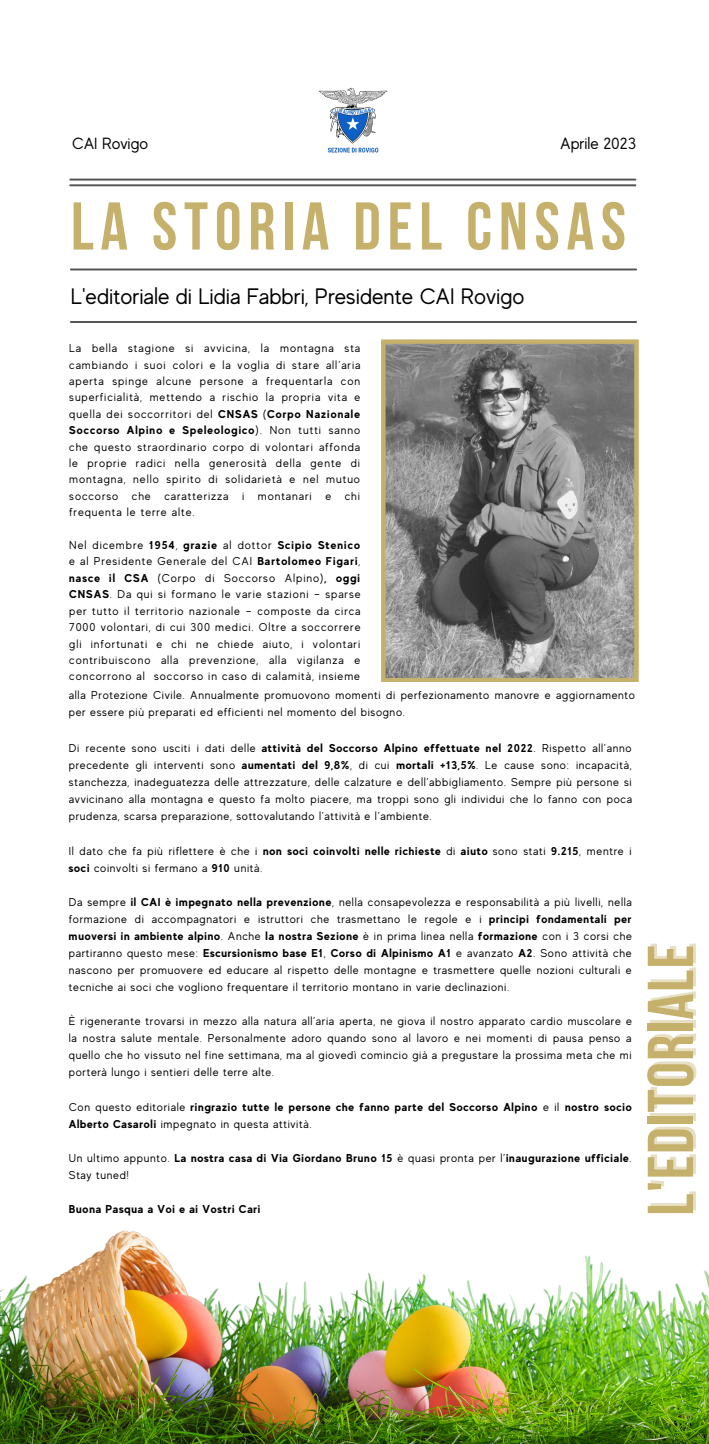
<style>
.page{position:relative;width:709px;height:1444px;background:#fff}
.page>*{position:absolute;margin:0;border:0;box-sizing:border-box;transform-origin:0 0}
.t1{font:700 67.38px "Bebas Neue";letter-spacing:.1em;color:#c5b16c}
.t2{font:700 64.75px "Bebas Neue";letter-spacing:.02em;color:#c5b16c}
.t3{font:22.31px "MADE Evolve Sans";color:#000}
.t4{font:16.19px "MADE Evolve Sans";color:#000}
.t5{font:11.38px/16.4px "MADE Evolve Sans";letter-spacing:.06em;color:#000;text-align:justify}
.t6{font:700 11.38px/17.1px "MADE Evolve Sans";letter-spacing:.06em;color:#000}
.s1{font-weight:700}
.s2{font-weight:400}
</style>
<div class="page">
<svg style="left:381px;top:339px;width:258px;height:343px;background:#83827e"></svg>
<hr style="left:70px;top:184px;width:565px;height:2px;background:#545454">
<hr style="left:70px;top:179px;width:565px;height:2px;background:#545454">
<hr style="left:71px;top:268px;width:565px;height:2px;background:#545454">
<hr style="left:71px;top:321px;width:565px;height:2px;background:#545454">
<img style="left:318px;top:87px;width:70px;height:66px">
<img style="left:0;top:1230px;width:709px;height:214px">
<h3 class="t4" style="left:72px;top:134px;width:77px">CAI Rovigo</h3>
<h3 class="t4" style="left:560px;top:134px;width:77px">Aprile 2023</h3>
<h1 class="t1" style="left:71px;top:199px;width:556px">LA STORIA DEL CNSAS</h1>
<h3 class="t3" style="left:71px;top:283px;width:455px">L'editoriale di Lidia Fabbri, Presidente CAI Rovigo</h3>
<p class="t5" style="left:69px;top:340px;width:293px">La bella stagione si avvicina, la montagna sta cambiando i suoi colori e la voglia di stare all’aria aperta spinge alcune persone a frequentarla con superficialità, mettendo a rischio la propria vita e quella dei soccorritori del <span class="s1">CNSAS</span> (<span class="s1">Corpo Nazionale Soccorso Alpino e Speleologico</span>). Non tutti sanno che questo straordinario corpo di volontari affonda le proprie radici nella generosità della gente di montagna, nello spirito di solidarietà e nel mutuo soccorso che caratterizza i montanari e chi frequenta le terre alte.</p>
<p class="t5" style="left:69px;top:537px;width:293px">Nel dicembre <span class="s1">1954</span>, <span class="s1">grazie</span> al dottor <span class="s1">Scipio Stenico </span>e al Presidente Generale del CAI <span class="s1">Bartolomeo Figari</span>, <span class="s1">nasce il CSA</span> (Corpo di Soccorso Alpino)<span class="s1">, oggi CNSAS</span>. Da qui si formano le varie stazioni – sparse per tutto il territorio nazionale – composte da circa 7000 volontari, di cui 300 medici. Oltre a soccorrere gli infortunati e chi ne chiede aiuto, i volontari contribuiscono alla prevenzione, alla vigilanza e concorrono al soccorso in caso di calamità, insieme</p>
<p class="t5" style="left:69px;top:687px;width:567px">alla Protezione Civile. Annualmente promuovono momenti di perfezionamento manovre e aggiornamento per essere più preparati ed efficienti nel momento del bisogno.</p>
<p class="t5" style="left:69px;top:740px;width:564px;line-height:17.1px">Di recente sono usciti i dati delle <span class="s1">attività del Soccorso Alpino effettuate nel 2022</span>. Rispetto all’anno precedente gli interventi sono <span class="s1">aumentati del 9,8%</span>, di cui <span class="s1">mortali +13,5%</span>. Le cause sono: incapacità, stanchezza, inadeguatezza delle attrezzature, delle calzature e dell’abbigliamento. Sempre più persone si avvicinano alla montagna e questo fa molto piacere, ma troppi sono gli individui che lo fanno con poca prudenza, scarsa preparazione, sottovalutando l’attività e l’ambiente.</p>
<p class="t5" style="left:69px;top:842px;width:564px;line-height:17.1px">Il dato che fa più riflettere è che i <span class="s1">non soci coinvolti nelle richieste</span> di <span class="s1">aiuto</span> sono stati <span class="s1">9.215</span>, mentre i <span class="s1">soci</span> coinvolti si fermano a <span class="s1">910</span> unità.</p>
<p class="t5" style="left:69px;top:893px;width:564px;line-height:17.1px">Da sempre <span class="s1">il CAI è impegnato nella prevenzione</span>, nella consapevolezza e responsabilità a più livelli, nella formazione di accompagnatori e istruttori che trasmettano le regole e i <span class="s1">principi fondamentali per muoversi in ambiente alpino</span>. Anche <span class="s1">la nostra Sezione</span> è in prima linea nella <span class="s1">formazione</span> con i 3 corsi che partiranno questo mese: <span class="s1">Escursionismo base E1</span>, <span class="s1">Corso di Alpinismo A1</span> e avanzato <span class="s1">A2</span>. Sono attività che nascono per promuovere ed educare al rispetto delle montagne e trasmettere quelle nozioni culturali e tecniche ai soci che vogliono frequentare il territorio montano in varie declinazioni.</p>
<p class="t5" style="left:69px;top:1013px;width:564px;line-height:17.1px">È rigenerante trovarsi in mezzo alla natura all’aria aperta, ne giova il nostro apparato cardio muscolare e la nostra salute mentale. Personalmente adoro quando sono al lavoro e nei momenti di pausa penso a quello che ho vissuto nel fine settimana, ma al giovedì comincio già a pregustare la prossima meta che mi porterà lungo i sentieri delle terre alte.</p>
<p class="t6" style="left:69px;top:1098px;width:564px"><span class="s2">Con questo editoriale</span> ringrazio tutte le persone che fanno parte del Soccorso Alpino <span class="s2">e il</span> nostro socio<br>Alberto Casaroli <span class="s2">impegnato in questa attività.</span></p>
<p class="t6" style="left:69px;top:1149px;width:564px"><span class="s2">Un ultimo appunto.</span> La nostra casa di Via Giordano Bruno 15 <span class="s2">è quasi pronta per l’</span>inaugurazione ufficiale<span class="s2">.<br>Stay tuned!</span></p>
<p class="t6" style="left:69px;top:1200px;width:193px">Buona Pasqua a Voi e ai Vostri Cari</p>
<h2 class="t2" style="left:644px;top:1215px;width:272px;rotate:-90deg">L'EDITORIALE</h2>
</div>
